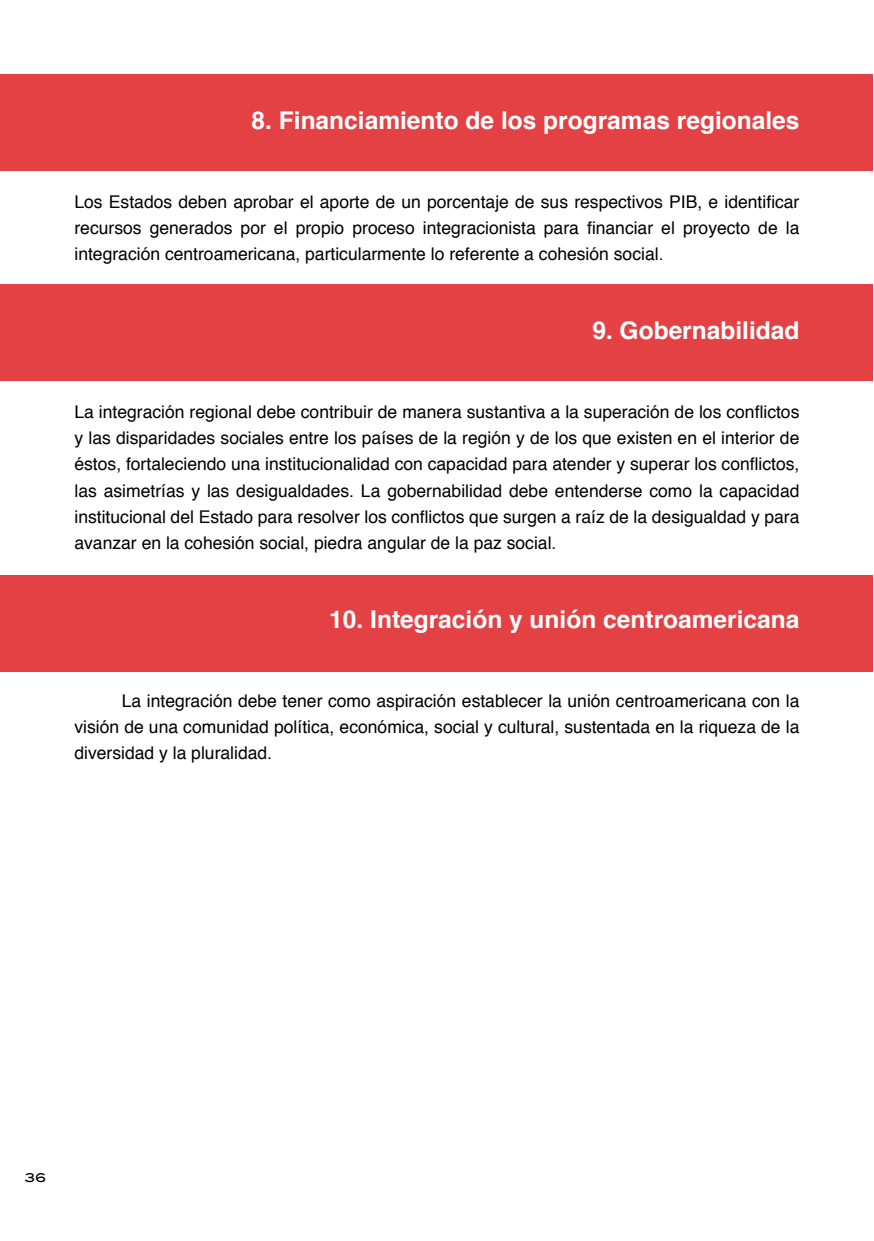
<style>
.page{position:relative;width:874px;height:1241px;background:#fff}
.page>*{position:absolute;margin:0;border:0;box-sizing:border-box;transform-origin:0 0}
.t1{font:700 24.5px "Helvetica";color:#fff}
.t2{font:17.5px/26.2px "Helvetica";color:#000;text-align:justify}
.t3{font:12.25px "Blair Md ITCTT Medium";color:#000}
</style>
<div class="page">
<div style="left:0;top:74px;width:872px;height:97px;background:#e44145"></div>
<div style="left:0;top:284px;width:872px;height:97px;background:#e44145"></div>
<div style="left:0;top:575px;width:872px;height:97px;background:#e44145"></div>
<h1 class="t1" style="left:251px;top:110px;width:549px">8. Financiamiento de los programas regionales</h1>
<p class="t2" style="left:74px;top:190px;width:726px">Los Estados deben aprobar el aporte de un porcentaje de sus respectivos PIB, e identificar recursos generados por el propio proceso integracionista para financiar el proyecto de la integración centroamericana, particularmente lo referente a cohesión social.</p>
<h1 class="t1" style="left:592px;top:320px;width:208px">9. Gobernabilidad</h1>
<p class="t2" style="left:74px;top:400px;width:726px">La integración regional debe contribuir de manera sustantiva a la superación de los conflictos y las disparidades sociales entre los países de la región y de los que existen en el interior de éstos, fortaleciendo una institucionalidad con capacidad para atender y superar los conflictos, las asimetrías y las desigualdades. La gobernabilidad debe entenderse como la capacidad institucional del Estado para resolver los conflictos que surgen a raíz de la desigualdad y para avanzar en la cohesión social, piedra angular de la paz social.</p>
<h1 class="t1" style="left:329px;top:609px;width:471px">10. Integración y unión centroamericana</h1>
<p class="t2" style="left:74px;top:688px;width:726px;text-indent:47px">La integración debe tener como aspiración establecer la unión centroamericana con la visión de una comunidad política, económica, social y cultural, sustentada en la riqueza de la diversidad y la pluralidad.</p>
<p class="t3" style="left:25px;top:1169px;width:23px">36</p>
</div>
